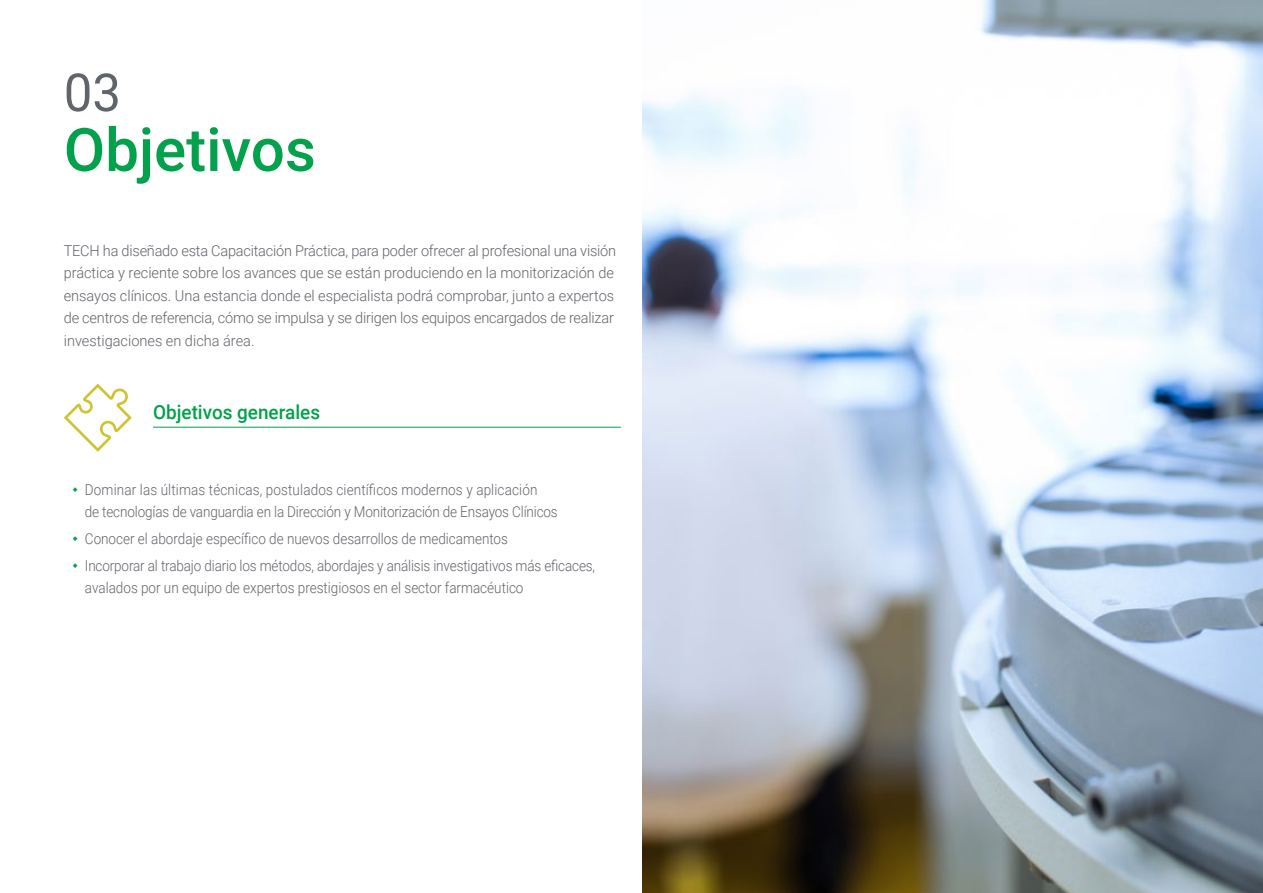
<style>
.page{position:relative;width:1263px;height:893px;background:#fff}
.page>*{position:absolute;margin:0;border:0;box-sizing:border-box;transform-origin:0 0}
.t1{font:500 60px "Roboto";color:#04a14d}
.t2{font:52.5px "Roboto";color:#61646a}
.t3{font:500 19.5px "Roboto";color:#01a14c}
.t4{font:300 15px/22.5px "Roboto";color:#61646a;scale:.9 1}
.t5{font:300 15px/22.5px "Roboto";color:#61646a}
</style>
<div class="page">
<img style="left:642px;top:0;width:621px;height:893px">
<hr style="left:153px;top:427px;width:468px;height:1px;background:#04a14d">
<svg style="left:64px;top:384px;width:68px;height:68px"></svg>
<h2 class="t2" style="left:64px;top:56px;width:59px">03</h2>
<h1 class="t1" style="left:64px;top:108px;width:254px">Objetivos</h1>
<p class="t5" style="left:64px;top:239px;width:554px">TECH ha diseñado esta Capacitación Práctica, para poder ofrecer al profesional una visión práctica y reciente sobre los avances que se están produciendo en la monitorización de ensayos clínicos. Una estancia donde el especialista podrá comprobar, junto a expertos de centros de referencia, cómo se impulsa y se dirigen los equipos encargados de realizar investigaciones en dicha área.</p>
<h3 class="t3" style="left:153px;top:398px;width:169px">Objetivos generales</h3>
<p class="t4" style="left:85px;top:477px;width:527px">Dominar las últimas técnicas, postulados científicos modernos y aplicación<br>de tecnologías de vanguardia en la Dirección y Monitorización de Ensayos Clínicos</p>
<p class="t4" style="left:85px;top:525px;width:568px;line-height:26.7px">Conocer el abordaje específico de nuevos desarrollos de medicamentos<br>Incorporar al trabajo diario los métodos, abordajes y análisis investigativos más eficaces,</p>
<p class="t4" style="left:85px;top:576px;width:489px">avalados por un equipo de expertos prestigiosos en el sector farmacéutico</p>
</div>
